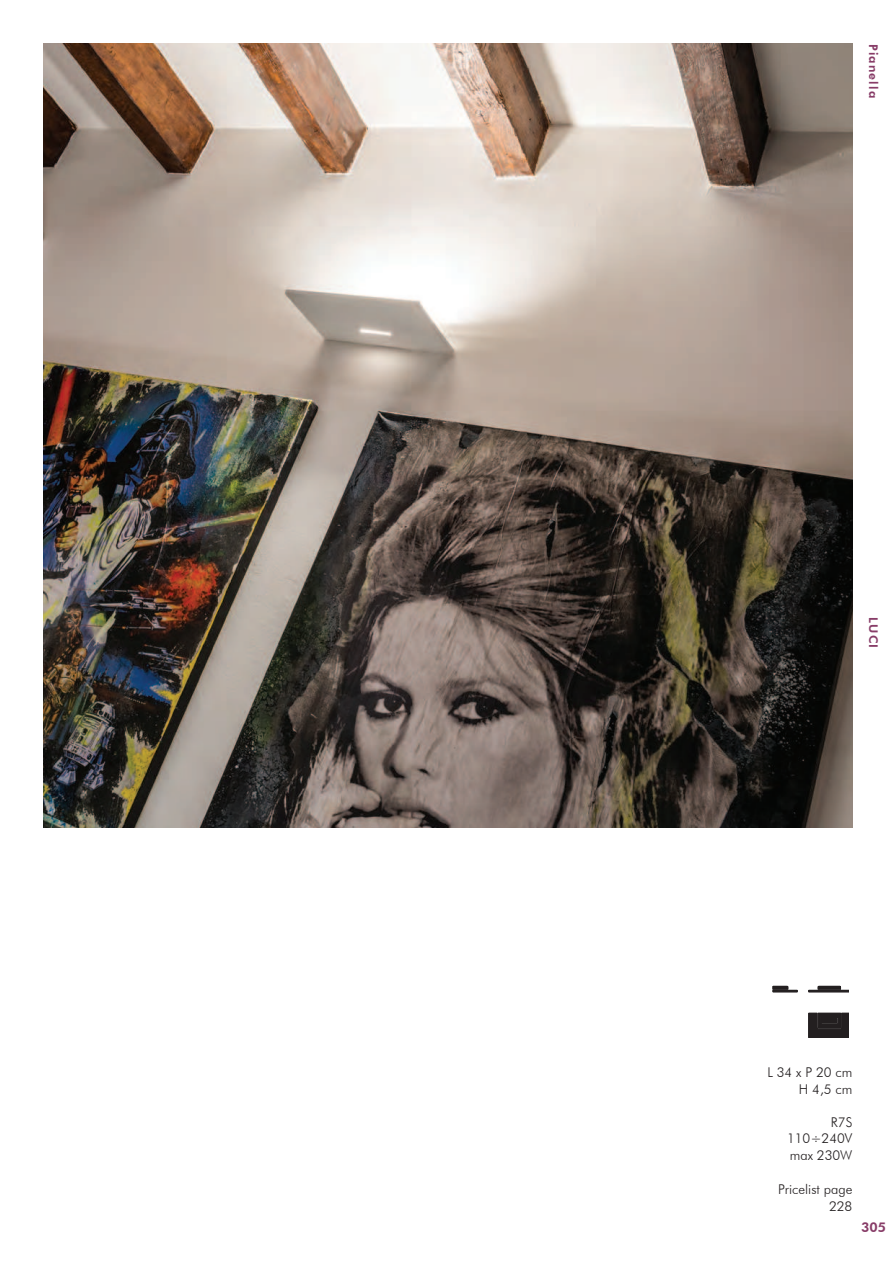
<style>
.page{position:relative;width:894px;height:1264px;background:#fff}
.page>*{position:absolute;margin:0;border:0;box-sizing:border-box;transform-origin:0 0}
.t1{font:300 13.5px/16.5px "Futura BT";color:#231f20;text-align:right}
.t2{font:800 13.5px "Futura BT";color:#883d68}
.t3{font:800 12px "Futura BT";letter-spacing:.1em;color:#883d68}
</style>
<div class="page">
<svg style="left:772px;top:986px;width:15px;height:3px"></svg>
<svg style="left:808px;top:1013px;width:39px;height:25px"></svg>
<svg style="left:808px;top:986px;width:39px;height:6px"></svg>
<div style="left:772px;top:990px;width:25px;height:2px;border:1px solid #231f20"></div>
<img style="left:44px;top:44px;width:808px;height:784px">
<p class="t3" style="left:877px;top:44px;width:56px;rotate:90deg">Pianella</p>
<p class="t3" style="left:877px;top:617px;width:33px;rotate:90deg">LUCI</p>
<p class="t1" style="left:767px;top:1065px;width:87px">L 34 x P 20 cm<br>H 4,5 cm</p>
<p class="t1" style="left:786px;top:1115px;width:67px;text-align:justify;text-indent:44px">R7S 110÷240V max 230W</p>
<p class="t1" style="left:777px;top:1182px;width:76px">Pricelist page<br>228</p>
<p class="t2" style="left:860px;top:1222px;width:26px">305</p>
</div>
